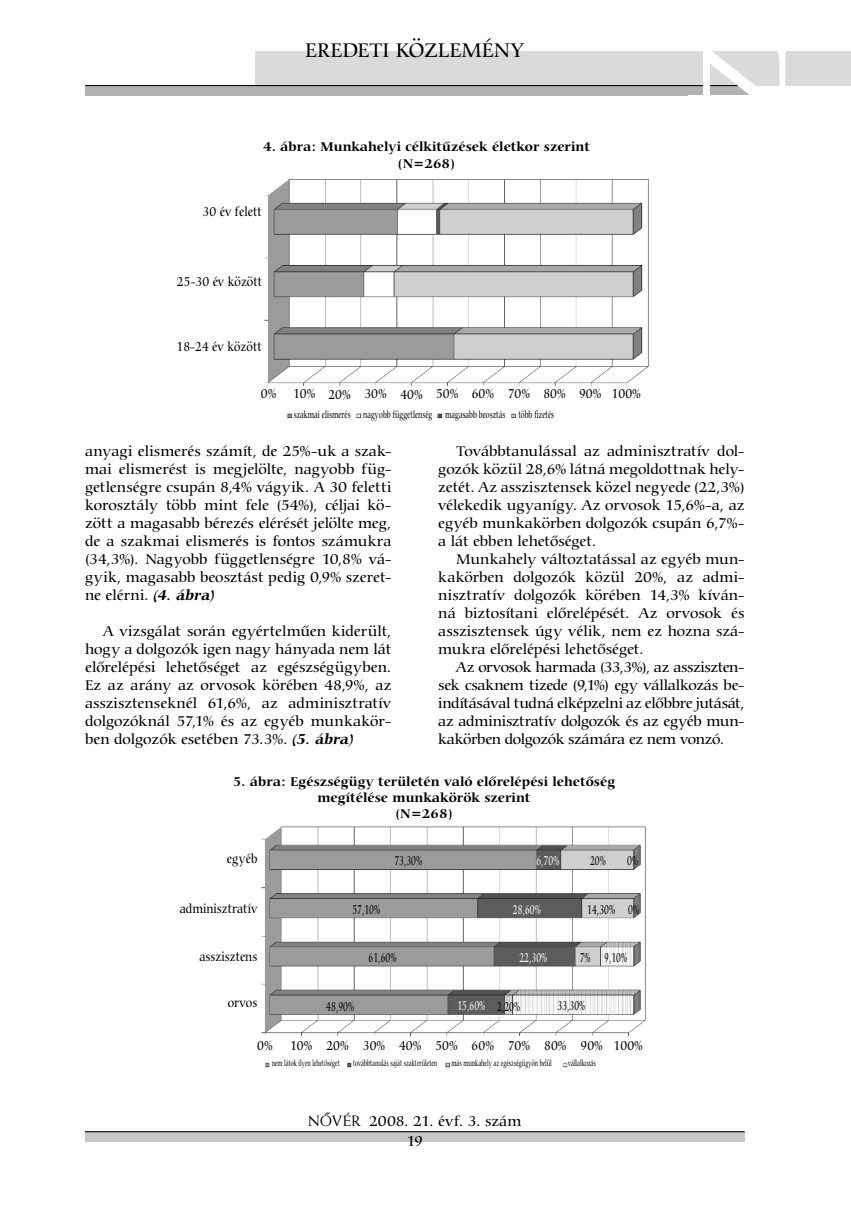
<style>
.page{position:relative;width:851px;height:1212px;background:#fff}
.page>*{position:absolute;margin:0;border:0;box-sizing:border-box;transform-origin:0 0}
.t1{font:108px "H Weiss Medium";color:#fff;scale:1.3 1}
.t2{font:21px "Carmina HU Medium";color:#000}
.t3{font:15px/18px "Carmina HU Medium";letter-spacing:-.005em;color:#000;text-align:justify}
.t4{font:13.5px "Carmina HU Medium";color:#000;scale:.85 1}
.t5{font:13.5px/16.2px "Carmina HU Bold";color:#000;text-align:center}
.t6{font:13.5px "Carmina HU Medium";color:#000;scale:.6 1}
.t7{font:13.5px "Carmina HU Medium";color:#fff;scale:.6 1}
.t8{font:10.5px "Carmina HU Medium";color:#000;scale:.65 1}
.t9{font:9px "Carmina HU Medium";color:#000;scale:.6 1}
.s1{font-family:"Carmina HU Bold";font-style:italic}
.s2{font-family:"H Weiss Medium"}
</style>
<div class="page">
<div style="left:255px;top:51px;width:595px;height:34px;background:#d9dadb"></div>
<div style="left:85px;top:85px;width:666px;height:11px;background:#b1b2b4"></div>
<hr style="left:85px;top:85px;width:659px;height:1px;background:#000">
<div style="left:85px;top:1131px;width:659px;height:11px;background:#c5c6c8"></div>
<hr style="left:85px;top:1131px;width:659px;height:1px;background:#000">
<img style="left:264px;top:179px;width:385px;height:240px">
<img style="left:261px;top:826px;width:385px;height:242px">
<h2 class="t2" style="left:305px;top:38px;width:14px">EREDE</h2>
<h2 class="t2" style="left:369px;top:38px;width:41px">TI KÖZLE</h2>
<h2 class="t2" style="left:461px;top:38px;width:65px">MÉNY</h2>
<p class="t5" style="left:263px;top:139px;width:328px">4. ábra: Munkahelyi célkitûzések életkor szerint (N=268)</p>
<p class="t4" style="left:203px;top:204px;width:71px">30 év felett</p>
<p class="t4" style="left:177px;top:273px;width:102px">25-30 év között</p>
<p class="t4" style="left:176px;top:338px;width:102px">18-24 év között</p>
<p class="t4" style="left:261px;top:386px;width:448px">0% 10% 20% 30% 40% 50% 60% 70% 80% 90% 100%</p>
<p class="t8" style="left:293px;top:408px;width:402px">szakmai elismerés nagyobb függetlenség magasabb beosztás több fizetés</p>
<h1 class="t1" style="left:689px;top:21px;width:86px">N</h1>
<p class="t3" style="left:85px;top:443px;width:308px">anyagi elismerés számít, de 25%-uk a szak&shy;mai elismerést is megjelölte, nagyobb füg&shy;getlenségre csupán 8,4% vágyik. A 30 feletti korosztály több mint fele (54%), céljai kö&shy;zött a magasabb bérezés elérését jelölte meg, de a szakmai elismerés is fontos számukra (34,3%). Nagyobb függetlenségre 10,8% vá&shy;gyik, magasabb beosztást pedig 0,9% szeret&shy;ne elérni. <span class="s1">(4. ábra)</span></p>
<p class="t3" style="left:85px;top:623px;width:308px;text-indent:18px">A vizsgálat során egyértelmûen kiderült, hogy a dolgozók igen nagy hányada nem lát elôrelépési lehetôséget az egészségügyben.<br>Ez az arány az orvosok körében 48,9%, az asszisztenseknél 61,6%, az adminisztratív dolgozóknál 57,1% és az egyéb munkakör&shy;ben dolgozók esetében 73.3%. <span class="s1">(5. ábra)</span></p>
<p class="t3" style="left:438px;top:443px;width:308px;text-indent:18px">Továbbtanulással az adminisztratív dol&shy;gozók közül 28,6% látná megoldottnak hely&shy;zetét. Az asszisztensek közel negyede (22,3%) vélekedik ugyanígy. Az orvosok 15,6%-a, az egyéb munkakörben dolgozók csupán 6,7%- a lát ebben lehetôséget.</p>
<p class="t3" style="left:438px;top:551px;width:308px;text-indent:18px">Munkahely változtatással az egyéb mun&shy;kakörben dolgozók közül 20%, az admi&shy;nisztratív dolgozók körében 14,3% kíván&shy;ná biztosítani elôrelépését. Az orvosok és asszisztensek úgy vélik, nem ez hozna szá&shy;mukra elôrelépési lehetôséget.</p>
<p class="t3" style="left:438px;top:659px;width:308px;text-indent:18px">Az orvosok harmada (33,3%), az assziszten&shy;sek csaknem tizede (9,1%) egy vállalkozás be&shy;indításával tudná elképzelni az elôbbre jutását, az adminisztratív dolgozók és az egyéb mun&shy;kakörben dolgozók számára ez nem vonzó.</p>
<p class="t5" style="left:233px;top:773px;width:384px">5. ábra: Egészségügy területén való elôrelépési lehetôség megítélése munkakörök szerint<br>(N=268)</p>
<p class="t4" style="left:227px;top:850px;width:37px">egyéb</p>
<p class="t4" style="left:180px;top:900px;width:93px">adminisztratív</p>
<p class="t4" style="left:199px;top:949px;width:70px">asszisztens</p>
<p class="t4" style="left:228px;top:995px;width:36px">orvos</p>
<p class="t4" style="left:257px;top:1037px;width:20px">0%</p>
<p class="t4" style="left:290px;top:1037px;width:416px">10% 20% 30% 40% 50% 60% 70% 80% 90% 100%</p>
<p class="t6" style="left:394px;top:853px;width:48px">73,30%</p>
<p class="t7" style="left:536px;top:853px;width:40px">6,70%</p>
<p class="t6" style="left:590px;top:853px;width:28px">20%</p>
<p class="t6" style="left:627px;top:853px;width:20px">0%</p>
<p class="t6" style="left:587px;top:902px;width:48px">14,30%</p>
<p class="t6" style="left:352px;top:902px;width:48px">57,10%</p>
<p class="t7" style="left:513px;top:902px;width:48px">28,60%</p>
<p class="t6" style="left:628px;top:902px;width:20px">0%</p>
<p class="t7" style="left:519px;top:950px;width:48px">22,30%</p>
<p class="t7" style="left:457px;top:998px;width:48px">15,60%</p>
<p class="t6" style="left:368px;top:949px;width:48px">61,60%</p>
<p class="t6" style="left:579px;top:950px;width:80px">7% 9,10%</p>
<p class="t6" style="left:326px;top:999px;width:48px">48,90%</p>
<p class="t6" style="left:497px;top:998px;width:40px">2,20%</p>
<p class="t6" style="left:557px;top:998px;width:48px">33,30%</p>
<p class="t9" style="left:271px;top:1057px;width:115px">nem látok ilyen lehetôséget</p>
<p class="t9" style="left:353px;top:1058px;width:142px">továbbtanulás saját szakterületen</p>
<p class="t9" style="left:451px;top:1057px;width:169px">más munkahely az egészségügyön belül</p>
<p class="t9" style="left:568px;top:1057px;width:48px">vállalkozás</p>
<p class="t3" style="left:308px;top:1111px;width:215px;line-height:20.1px;text-align:center"><span class="s2">NÔVÉR</span> 2008. 21. évf. 3. szám<br>19</p>
</div>
